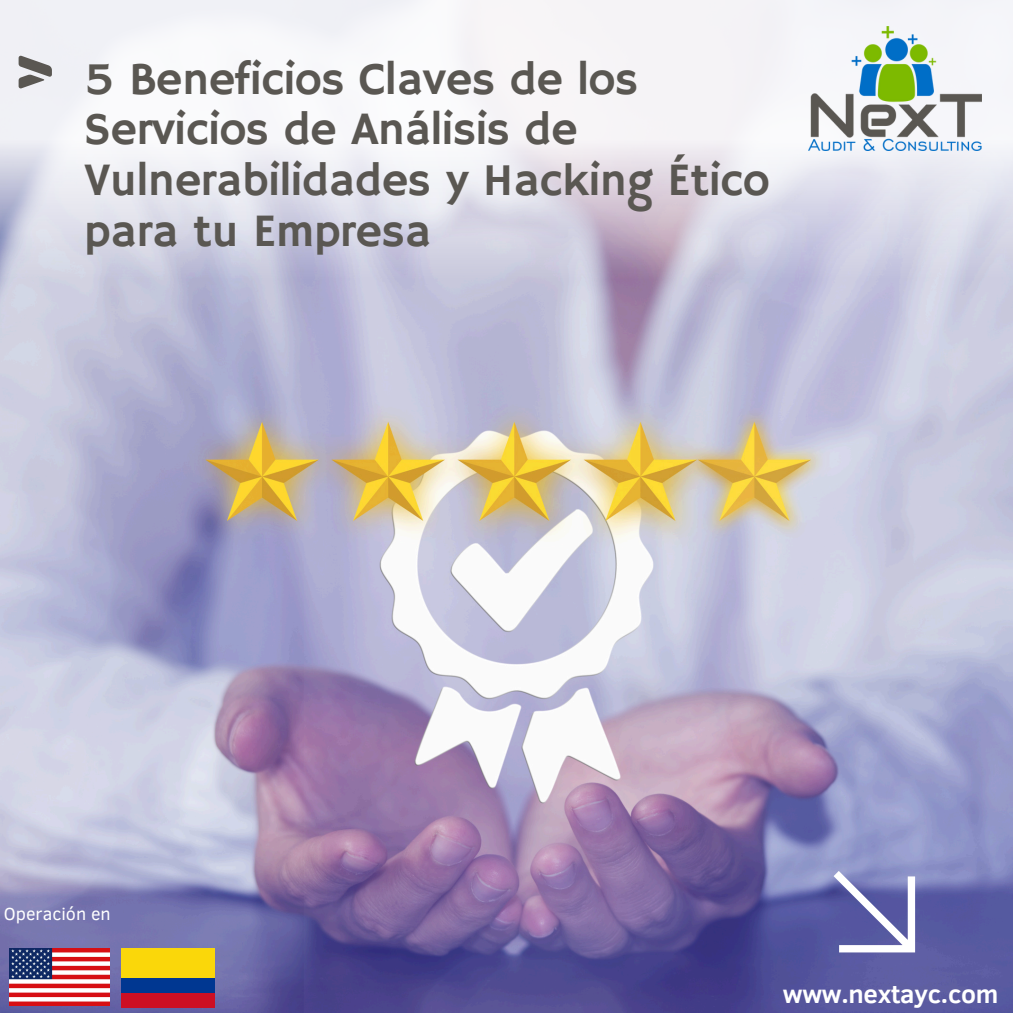
<style>
.page{position:relative;width:1013px;height:1013px;background:#fff}
.page>*{position:absolute;margin:0;border:0;box-sizing:border-box;transform-origin:0 0}
.t1{font:46.25px/50.6px "Hammersmith One";letter-spacing:-.01em;color:#5a5752}
.t2{font:700 25.88px "Clear Sans";letter-spacing:-.01em;color:#fff}
.t3{font:17.88px "Clear Sans";color:#fff}
</style>
<div class="page">
<img style="left:0;top:280px;width:1012px;height:732px">
<svg style="left:833px;top:871px;width:82px;height:81px"></svg>
<svg style="left:0;top:0;width:1012px;height:280px;fill:#f0f1f5"></svg>
<img style="left:9px;top:948px;width:100px;height:57px">
<img style="left:122px;top:948px;width:93px;height:59px">
<svg style="left:19px;top:56px;width:33px;height:32px"></svg>
<img style="left:808px;top:27px;width:173px;height:124px">
<p class="t1" style="left:84px;top:56px;width:687px">5 Beneficios Claves de los<br>Servicios de Análisis de<br>Vulnerabilidades y Hacking Ético para tu Empresa</p>
<p class="t3" style="left:4px;top:901px;width:108px">Operación en</p>
<p class="t2" style="left:783px;top:974px;width:217px">www.nextayc.com</p>
</div>
